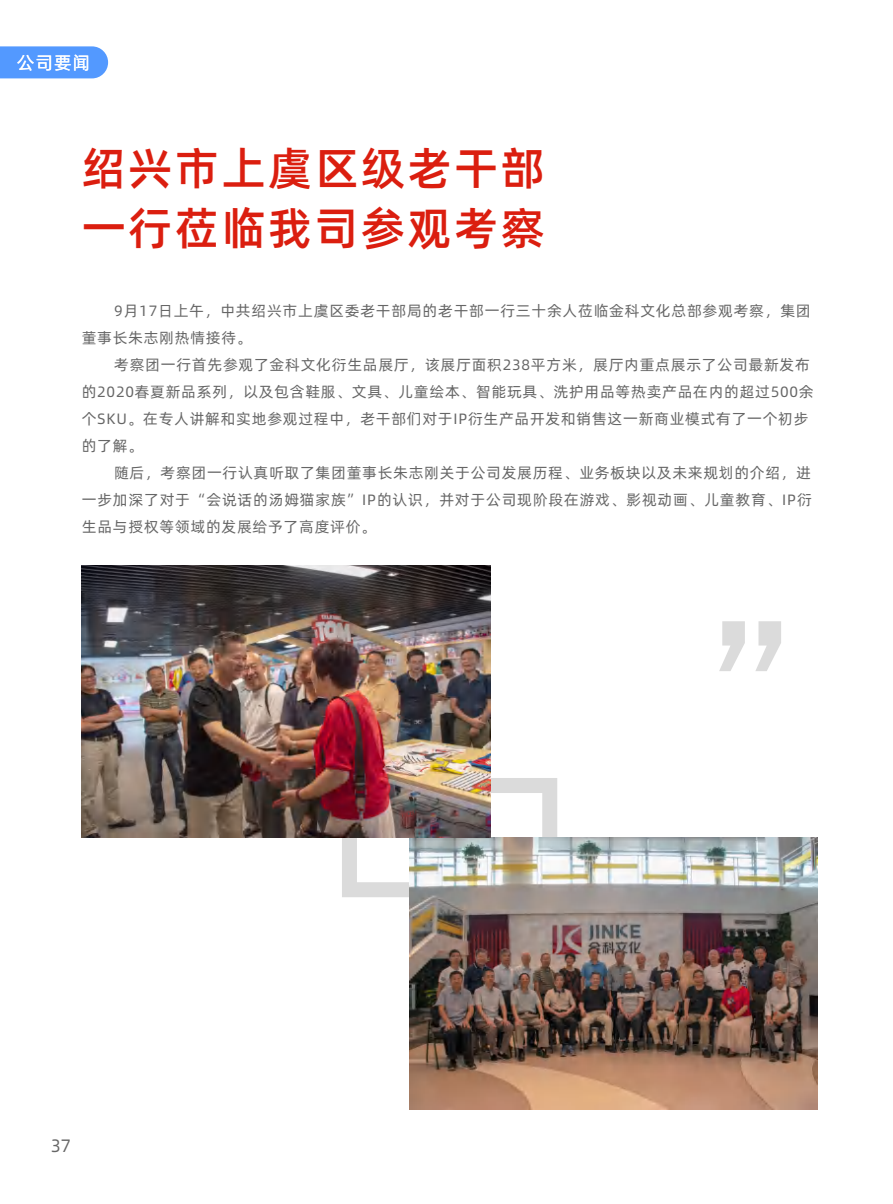
<style>
.page{position:relative;width:893px;height:1204px;background:#fff}
.page>*{position:absolute;margin:0;border:0;box-sizing:border-box;transform-origin:0 0}
.t1{font:45px/60px "Alibaba Pu Hui Ti M";letter-spacing:.05em;color:#db1e0f}
.t2{font:18px "Alibaba Pu Hui Ti R";color:#fff}
.t3{font:18px "Alibaba Pu Hui Ti R";color:#666}
.t4{font:15px/27px "Alibaba Pu Hui Ti R";letter-spacing:.05em;color:#666}
</style>
<div class="page">
<div style="left:342px;top:778px;width:215px;height:119px;border:15px solid #dbdbdb"></div>
<img style="left:409px;top:837px;width:408px;height:272px">
<img style="left:82px;top:565px;width:408px;height:272px">
<svg style="left:719px;top:621px;width:62px;height:50px"></svg>
<div style="left:0;top:46px;width:108px;height:32px;background:#5399ff"></div>
<p class="t2" style="left:17px;top:49px;width:75px">公司要闻</p>
<h1 class="t1" style="left:82px;top:135px;width:465px">绍兴市上虞区级老干部一行莅临我司参观考察</h1>
<p class="t4" style="left:82px;top:296px;width:730px;text-indent:33px">9月17日上午，中共绍兴市上虞区委老干部局的老干部一行三十余人莅临金科文化总部参观考察，集团董事长朱志刚热情接待。</p>
<p class="t4" style="left:82px;top:350px;width:733px;text-indent:32px">考察团一行首先参观了金科文化衍生品展厅，该展厅面积238平方米，展厅内重点展示了公司最新发布的2020春夏新品系列，以及包含鞋服、文具、儿童绘本、智能玩具、洗护用品等热卖产品在内的超过500余个SKU。在专人讲解和实地参观过程中，老干部们对于IP衍生产品开发和销售这一新商业模式有了一个初步的了解。</p>
<p class="t4" style="left:82px;top:458px;width:731px;text-align:justify;text-indent:32px">随后，考察团一行认真听取了集团董事长朱志刚关于公司发展历程、业务板块以及未来规划的介绍，进一步加深了对于“会说话的汤姆猫家族”IP的认识，并对于公司现阶段在游戏、影视动画、儿童教育、IP衍生品与授权等领域的发展给予了高度评价。</p>
<p class="t3" style="left:51px;top:1132px;width:22px">37</p>
</div>
